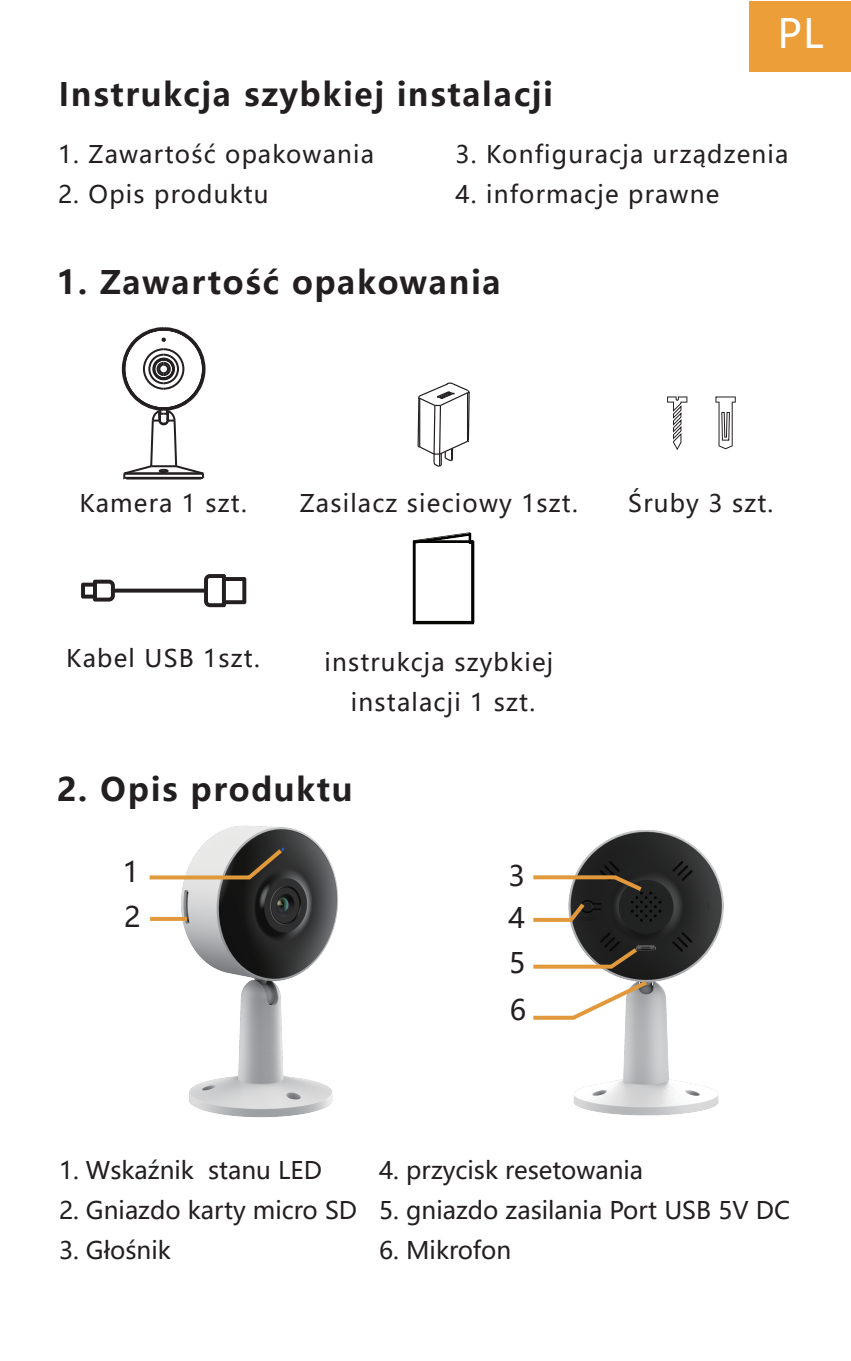
<style>
.page{position:relative;width:851px;height:1361px;background:#fff}
.page>*{position:absolute;margin:0;border:0;box-sizing:border-box;transform-origin:0 0}
.t1{font:40px "Microsoft Ya Hei UI";color:#fff}
.t2{font:700 32px "Microsoft Ya Hei UI";letter-spacing:.05em;color:#231f20}
.t3{font:28px/44.8px "Microsoft Ya Hei UI";color:#231f20}
.t4{font:24px/40px "Microsoft Ya Hei UI";letter-spacing:.05em;color:#231f20;text-align:center}
.t5{font:24px "Microsoft Ya Hei UI";color:#231f20}
</style>
<div class="page">
<div style="left:749px;top:1px;width:101px;height:70px;background:#ec9e38"></div>
<hr style="left:417px;top:397px;width:2px;height:49px;background:#231f20">
<hr style="left:419px;top:398px;width:1px;height:49px;background:#231f20">
<hr style="left:433px;top:405px;width:2px;height:49px;background:#231f20">
<hr style="left:439px;top:405px;width:2px;height:49px;background:#231f20">
<hr style="left:467px;top:392px;width:3px;height:48px;background:#231f20">
<svg style="left:417px;top:439px;width:52px;height:28px"></svg>
<svg style="left:417px;top:382px;width:53px;height:25px"></svg>
<svg style="left:121px;top:327px;width:85px;height:153px"></svg>
<svg style="left:667px;top:396px;width:20px;height:54px"></svg>
<svg style="left:715px;top:396px;width:20px;height:53px"></svg>
<svg style="left:81px;top:574px;width:166px;height:34px"></svg>
<svg style="left:413px;top:532px;width:61px;height:92px"></svg>
<img style="left:175px;top:825px;width:163px;height:293px">
<svg style="left:149px;top:845px;width:137px;height:36px"></svg>
<svg style="left:150px;top:917px;width:37px;height:4px"></svg>
<img style="left:570px;top:830px;width:154px;height:286px">
<svg style="left:533px;top:944px;width:108px;height:26px"></svg>
<svg style="left:533px;top:873px;width:113px;height:51px"></svg>
<svg style="left:533px;top:977px;width:118px;height:44px"></svg>
<h2 class="t2" style="left:59px;top:72px;width:495px">Instrukcja szybkiej instalacji</h2>
<h1 class="t1" style="left:777px;top:7px;width:47px">PL</h1>
<p class="t4" style="left:58px;top:133px;width:317px">1. Zawartość opakowania</p>
<p class="t4" style="left:58px;top:173px;width:212px">2. Opis produktu</p>
<p class="t4" style="left:455px;top:133px;width:334px">3. Konfiguracja urządzenia</p>
<p class="t4" style="left:455px;top:173px;width:265px">4. informacje prawne</p>
<h2 class="t2" style="left:57px;top:260px;width:445px">1. Zawartość opakowania</h2>
<p class="t4" style="left:79px;top:482px;width:169px">Kamera 1 szt.</p>
<p class="t4" style="left:300px;top:482px;width:279px">Zasilacz sieciowy 1szt.</p>
<p class="t4" style="left:628px;top:482px;width:146px">Śruby 3 szt.</p>
<p class="t4" style="left:66px;top:638px;width:195px">Kabel USB 1szt.</p>
<p class="t4" style="left:324px;top:641px;width:230px">instrukcja szybkiej instalacji 1 szt.</p>
<h2 class="t2" style="left:57px;top:767px;width:297px">2. Opis produktu</h2>
<p class="t3" style="left:123px;top:849px;width:19px">1<br>2</p>
<p class="t3" style="left:508px;top:854px;width:18px;line-height:42px">3<br>4</p>
<p class="t3" style="left:509px;top:938px;width:19px;line-height:47.2px">5<br>6</p>
<p class="t5" style="left:59px;top:1154px;width:264px">1. Wskaźnik stanu LED</p>
<p class="t5" style="left:59px;top:1194px;width:299px">2. Gniazdo karty micro SD</p>
<p class="t5" style="left:59px;top:1234px;width:113px">3. Głośnik</p>
<p class="t5" style="left:379px;top:1154px;width:265px">4. przycisk resetowania</p>
<p class="t5" style="left:379px;top:1194px;width:412px">5. gniazdo zasilania Port USB 5V DC</p>
<p class="t5" style="left:379px;top:1234px;width:133px">6. Mikrofon</p>
</div>
